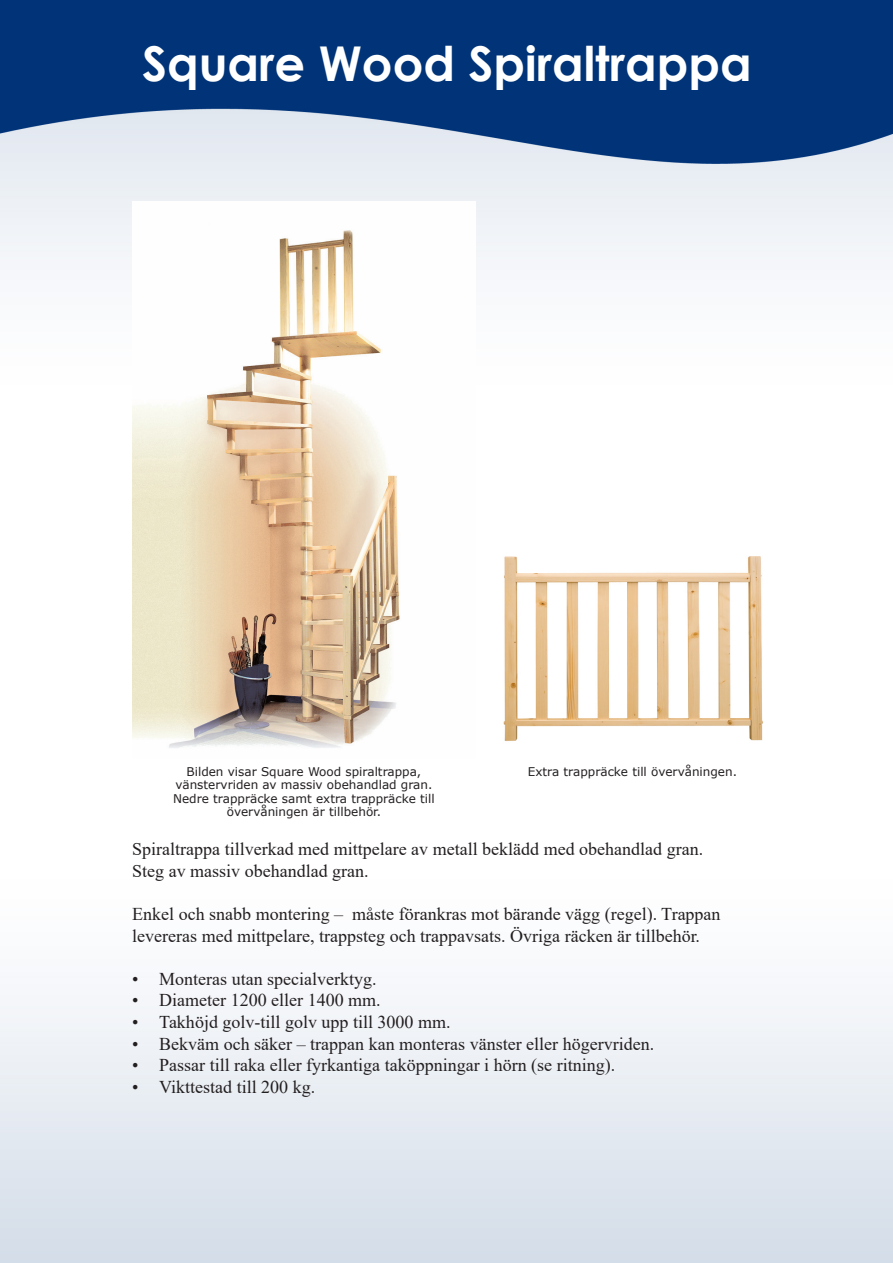
<style>
.page{position:relative;width:893px;height:1263px;background:#fff}
.page>*{position:absolute;margin:0;border:0;box-sizing:border-box;transform-origin:0 0}
.t1{font:700 48px "Century Gothic";color:#fff}
.t2{font:18px "Times New Roman";color:#231f20}
.t3{font:12px/13.5px "Verdana";color:#231f20;text-align:center}
</style>
<div class="page">
<img style="left:0;top:0;width:893px;height:1263px">
<img style="left:132px;top:201px;width:344px;height:558px">
<img style="left:495px;top:548px;width:279px;height:211px">
<p class="t1" style="left:142px;top:33px;width:611px">Square Wood Spiraltrappa</p>
<p class="t3" style="left:187px;top:764px;width:236px">Bilden visar Square Wood spiraltrappa,</p>
<p class="t3" style="left:175px;top:778px;width:259px">vänstervriden av massiv obehandlad gran.</p>
<p class="t3" style="left:173px;top:791px;width:263px">Nedre trappräcke samt extra trappräcke till övervåningen är tillbehör.</p>
<p class="t3" style="left:528px;top:764px;width:211px">Extra trappräcke till övervåningen.</p>
<p class="t2" style="left:132px;top:836px;width:572px">Spiraltrappa tillverkad med mittpelare av metall beklädd med obehandlad gran.</p>
<p class="t2" style="left:132px;top:858px;width:238px">Steg av massiv obehandlad gran.</p>
<p class="t2" style="left:132px;top:901px;width:590px">Enkel och snabb montering – måste förankras mot bärande vägg (regel). Trappan</p>
<p class="t2" style="left:132px;top:923px;width:569px">levereras med mittpelare, trappsteg och trappavsats. Övriga räcken är tillbehör.</p>
<p class="t2" style="left:132px;top:966px;width:246px">• Monteras utan specialverktyg.</p>
<p class="t2" style="left:132px;top:988px;width:250px">• Diameter 1200 eller 1400 mm.</p>
<p class="t2" style="left:132px;top:1009px;width:320px">• Takhöjd golv-till golv upp till 3000 mm.</p>
<p class="t2" style="left:132px;top:1031px;width:523px">• Bekväm och säker – trappan kan monteras vänster eller högervriden.</p>
<p class="t2" style="left:132px;top:1052px;width:484px">• Passar till raka eller fyrkantiga taköppningar i hörn (se ritning).</p>
<p class="t2" style="left:132px;top:1074px;width:184px">• Vikttestad till 200 kg.</p>
</div>
